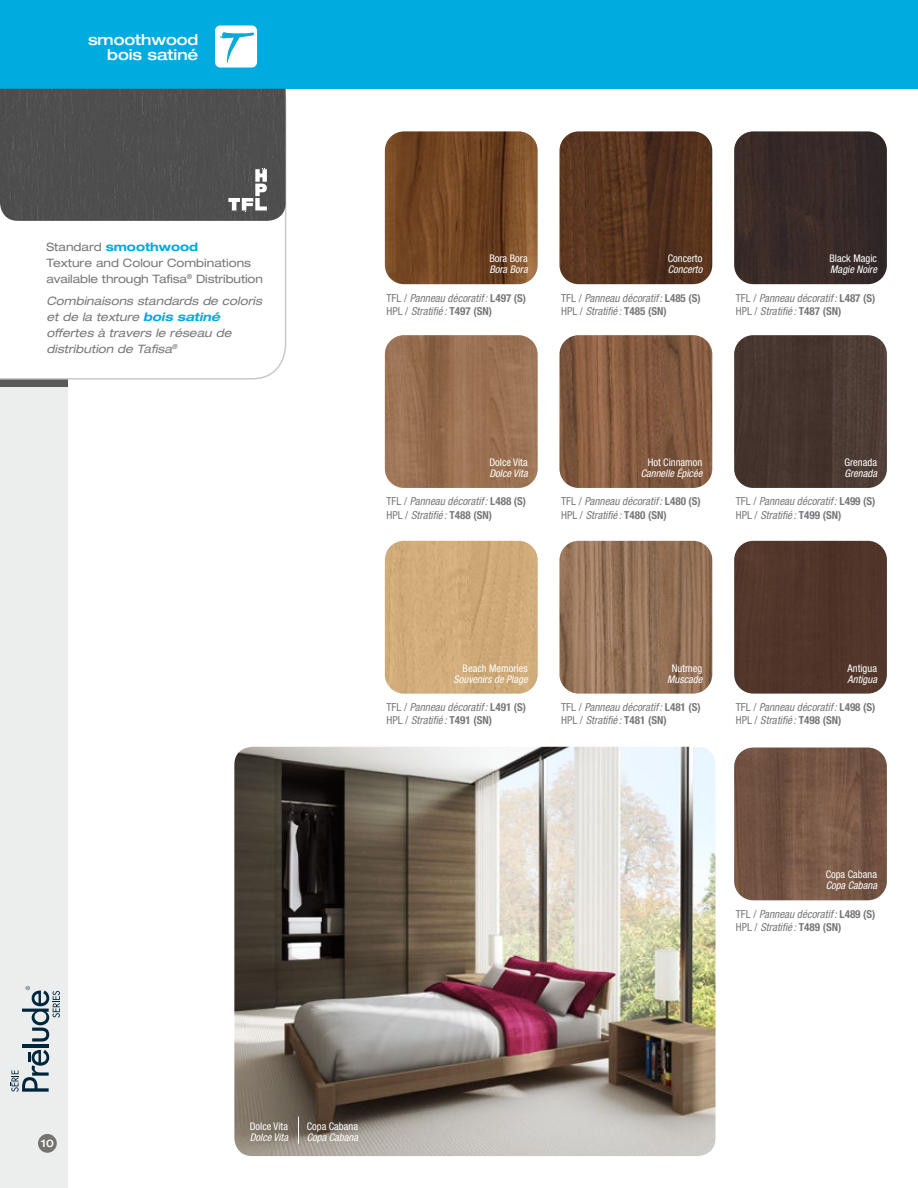
<style>
.page{position:relative;width:918px;height:1188px;background:#fff}
.page>*{position:absolute;margin:0;border:0;box-sizing:border-box;transform-origin:0 0}
.t1{font:500 expanded 15px/15px "Helvetica Neue";letter-spacing:-.005em;color:#fff;text-align:right}
.t2{font:italic expanded 11.7px/15.9px "Helvetica Neue LT Std";color:#77787b}
.t3{font:expanded 11.7px/15.9px "Helvetica Neue LT Std";letter-spacing:-.01em;color:#77787b}
.t4{font:italic condensed 11.1px/13.2px "Helvetica Neue LT Std";color:#77787b}
.t5{font:italic condensed 10.5px "Helvetica Neue LT Std";color:#fff}
.t6{font:condensed 10.5px "Helvetica Neue LT Std";color:#fff}
.t7{font:500 expanded 10.5px "Helvetica Neue LT Std";color:#fff}
.s1{font-weight:700;color:#00abdf}
.s2{font-style:normal}
.s3{font-weight:700;font-style:normal}
</style>
<div class="page">
<img style="left:734px;top:131px;width:153px;height:153px">
<img style="left:560px;top:131px;width:152px;height:153px">
<img style="left:385px;top:131px;width:153px;height:153px">
<div style="left:734px;top:541px;width:153px;height:153px;background:#51352a"></div>
<img style="left:560px;top:541px;width:152px;height:153px">
<img style="left:385px;top:541px;width:153px;height:153px">
<img style="left:385px;top:335px;width:153px;height:153px">
<img style="left:560px;top:335px;width:152px;height:153px">
<img style="left:734px;top:335px;width:153px;height:153px">
<img style="left:734px;top:748px;width:153px;height:152px">
<div style="left:0;top:378px;width:68px;height:810px;background:#eceded"></div>
<div style="left:0;top:378px;width:68px;height:9px;background:#58595b"></div>
<svg style="left:0;top:98px;width:287px;height:282px"></svg>
<div style="left:0;top:0;width:918px;height:89px;background:#00abdf"></div>
<svg style="left:215px;top:25px;width:42px;height:43px;background:#d6f1f9"></svg>
<img style="left:234px;top:747px;width:482px;height:409px">
<div style="left:38px;top:1134px;width:19px;height:19px;background:#767272;border-radius:50%"></div>
<svg style="left:298px;top:1117px;width:1px;height:27px"></svg>
<div style="left:0;top:89px;width:286px;height:132px;background:#4e4e4e"></div>
<hr style="left:22px;top:1044px;width:27px;height:3px;background:#00263d">
<svg style="left:10px;top:1050px;width:39px;height:42px"></svg>
<svg style="left:22px;top:986px;width:38px;height:56px"></svg>
<svg style="left:228px;top:169px;width:39px;height:42px"></svg>
<h1 class="t1" style="left:88px;top:32px;width:112px">smoothwood bois satiné</h1>
<p class="t3" style="left:46px;top:239px;width:218px">Standard <span class="s1">smoothwood<br></span>Texture and Colour Combinations available through Tafisa<sup>®</sup> Distribution</p>
<p class="t2" style="left:46px;top:293px;width:217px">Combinaisons standards de coloris et de la texture <span class="s1">bois satiné </span>offertes à travers le réseau de distribution de Tafisa<sup>®</sup></p>
<p class="t6" style="left:489px;top:253px;width:40px">Bora Bora</p>
<p class="t5" style="left:489px;top:264px;width:40px">Bora Bora</p>
<p class="t6" style="left:668px;top:253px;width:36px">Concerto</p>
<p class="t5" style="left:668px;top:264px;width:36px">Concerto</p>
<p class="t6" style="left:829px;top:253px;width:49px">Black Magic</p>
<p class="t5" style="left:830px;top:264px;width:48px">Magie Noire</p>
<p class="t4" style="left:386px;top:291px;width:141px"><span class="s2">TFL /</span> Panneau décoratif: <span class="s3">L497 (S)<br></span><span class="s2">HPL /</span> Stratifié : <span class="s3">T497 (SN)</span></p>
<p class="t4" style="left:561px;top:291px;width:141px"><span class="s2">TFL /</span> Panneau décoratif: <span class="s3">L485 (S)<br></span><span class="s2">HPL /</span> Stratifié : <span class="s3">T485 (SN)</span></p>
<p class="t4" style="left:736px;top:291px;width:141px"><span class="s2">TFL /</span> Panneau décoratif: <span class="s3">L487 (S)<br></span><span class="s2">HPL /</span> Stratifié : <span class="s3">T487 (SN)</span></p>
<p class="t6" style="left:489px;top:456px;width:40px">Dolce Vita</p>
<p class="t5" style="left:489px;top:467px;width:40px">Dolce Vita</p>
<p class="t4" style="left:386px;top:495px;width:141px"><span class="s2">TFL /</span> Panneau décoratif: <span class="s3">L488 (S)<br></span><span class="s2">HPL /</span> Stratifié : <span class="s3">T488 (SN)</span></p>
<p class="t6" style="left:648px;top:456px;width:56px">Hot Cinnamon</p>
<p class="t5" style="left:641px;top:467px;width:63px">Cannelle Épicée</p>
<p class="t4" style="left:561px;top:495px;width:141px"><span class="s2">TFL /</span> Panneau décoratif: <span class="s3">L480 (S)<br></span><span class="s2">HPL /</span> Stratifié : <span class="s3">T480 (SN)</span></p>
<p class="t6" style="left:845px;top:456px;width:34px">Grenada</p>
<p class="t5" style="left:845px;top:467px;width:34px">Grenada</p>
<p class="t4" style="left:736px;top:495px;width:141px"><span class="s2">TFL /</span> Panneau décoratif: <span class="s3">L499 (S)<br></span><span class="s2">HPL /</span> Stratifié : <span class="s3">T499 (SN)</span></p>
<p class="t6" style="left:463px;top:662px;width:67px">Beach Memories</p>
<p class="t5" style="left:454px;top:673px;width:76px">Souvenirs de Plage</p>
<p class="t6" style="left:672px;top:662px;width:32px">Nutmeg</p>
<p class="t5" style="left:667px;top:673px;width:37px">Muscade</p>
<p class="t6" style="left:848px;top:662px;width:31px">Antigua</p>
<p class="t5" style="left:848px;top:673px;width:31px">Antigua</p>
<p class="t4" style="left:386px;top:701px;width:141px"><span class="s2">TFL /</span> Panneau décoratif: <span class="s3">L491 (S)<br></span><span class="s2">HPL /</span> Stratifié : <span class="s3">T491 (SN)</span></p>
<p class="t4" style="left:561px;top:701px;width:141px"><span class="s2">TFL /</span> Panneau décoratif: <span class="s3">L481 (S)<br></span><span class="s2">HPL /</span> Stratifié : <span class="s3">T481 (SN)</span></p>
<p class="t4" style="left:736px;top:701px;width:141px"><span class="s2">TFL /</span> Panneau décoratif: <span class="s3">L498 (S)<br></span><span class="s2">HPL /</span> Stratifié : <span class="s3">T498 (SN)</span></p>
<p class="t6" style="left:826px;top:869px;width:53px">Copa Cabana</p>
<p class="t5" style="left:826px;top:880px;width:53px">Copa Cabana</p>
<p class="t4" style="left:736px;top:907px;width:141px"><span class="s2">TFL /</span> Panneau décoratif: <span class="s3">L489 (S)<br></span><span class="s2">HPL /</span> Stratifié : <span class="s3">T489 (SN)</span></p>
<p class="t7" style="left:41px;top:1137px;width:15px">10</p>
<p class="t6" style="left:250px;top:1120px;width:40px">Dolce Vita</p>
<p class="t5" style="left:250px;top:1131px;width:40px">Dolce Vita</p>
<p class="t6" style="left:307px;top:1120px;width:53px">Copa Cabana</p>
<p class="t5" style="left:307px;top:1131px;width:53px">Copa Cabana</p>
</div>
